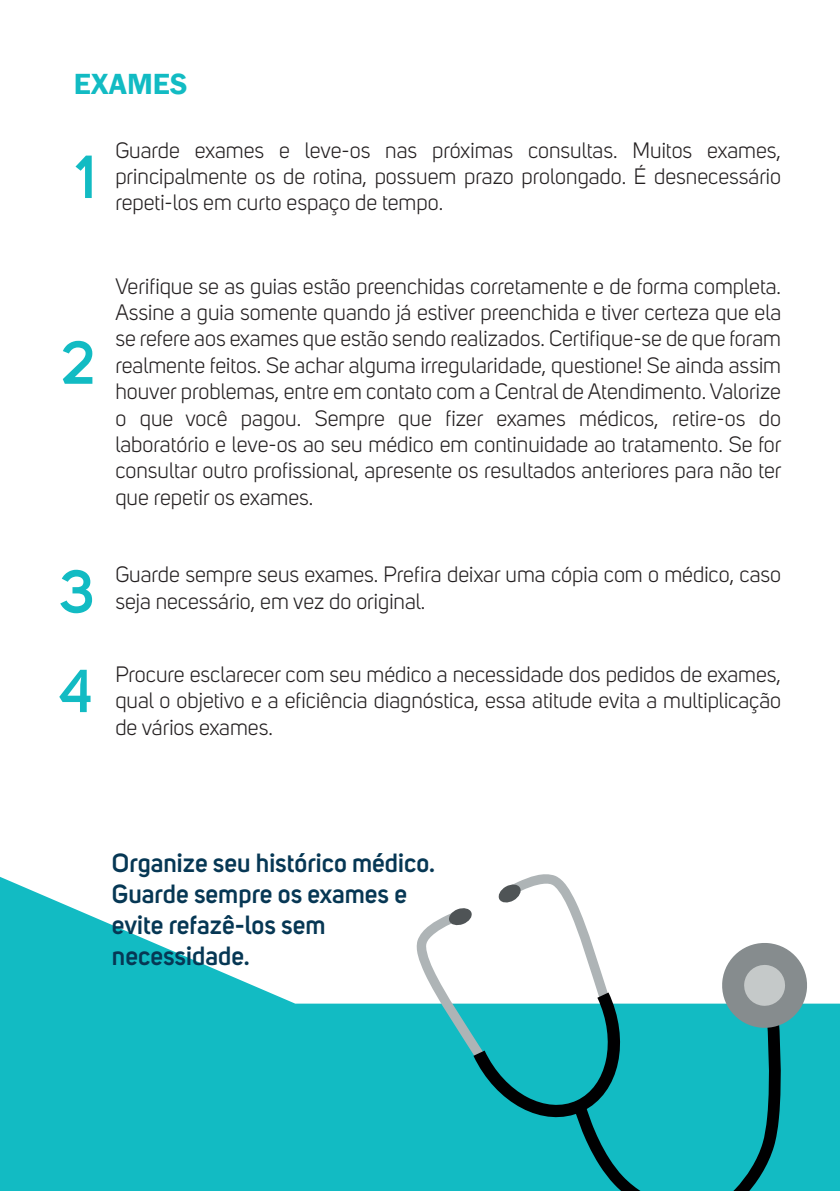
<style>
.page{position:relative;width:840px;height:1191px;background:#fff}
.page>*{position:absolute;margin:0;border:0;box-sizing:border-box;transform-origin:0 0}
.t1{font:600 60px "Uni Sans";color:#12bbc3}
.t2{font:600 30px "Franklin Gothic";color:#12bbc3}
.t3{font:600 26px/31.2px "Uni Sans";color:#063754}
.t4{font:22px/26.4px "Uni Sans";color:#231f20;text-align:justify}
</style>
<div class="page">
<svg style="left:0;top:877px;width:839px;height:314px;fill:#12bbc3"></svg>
<svg style="left:415px;top:874px;width:393px;height:317px"></svg>
<h2 class="t2" style="left:74px;top:65px;width:115px">EXAMES</h2>
<h1 class="t1" style="left:75px;top:141px;width:22px">1</h1>
<p class="t4" style="left:115px;top:137px;width:667px">Guarde exames e leve-os nas próximas consultas. Muitos exames, principalmente os de rotina, possuem prazo prolongado. É desnecessário repeti-los em curto espaço de tempo.</p>
<h1 class="t1" style="left:61px;top:327px;width:36px">2</h1>
<h1 class="t1" style="left:59px;top:556px;width:37px">3</h1>
<h1 class="t1" style="left:59px;top:656px;width:35px">4</h1>
<p class="t4" style="left:115px;top:273px;width:667px">Verifique se as guias estão preenchidas corretamente e de forma completa.<br>Assine a guia somente quando já estiver preenchida e tiver certeza que ela se refere aos exames que estão sendo realizados. Certifique-se de que foram realmente feitos. Se achar alguma irregularidade, questione! Se ainda assim houver problemas, entre em contato com a Central de Atendimento. Valorize o que você pagou. Sempre que fizer exames médicos, retire-os do laboratório e leve-os ao seu médico em continuidade ao tratamento. Se for consultar outro profissional, apresente os resultados anteriores para não ter que repetir os exames.</p>
<p class="t4" style="left:115px;top:561px;width:667px">Guarde sempre seus exames. Prefira deixar uma cópia com o médico, caso</p>
<p class="t4" style="left:115px;top:588px;width:311px">seja necessário, em vez do original.</p>
<p class="t4" style="left:115px;top:661px;width:667px">Procure esclarecer com seu médico a necessidade dos pedidos de exames, qual o objetivo e a eficiência diagnóstica, essa atitude evita a multiplicação de vários exames.</p>
<p class="t3" style="left:112px;top:847px;width:324px">Organize seu histórico médico.<br>Guarde sempre os exames e evite refazê-los sem necessidade.</p>
</div>
